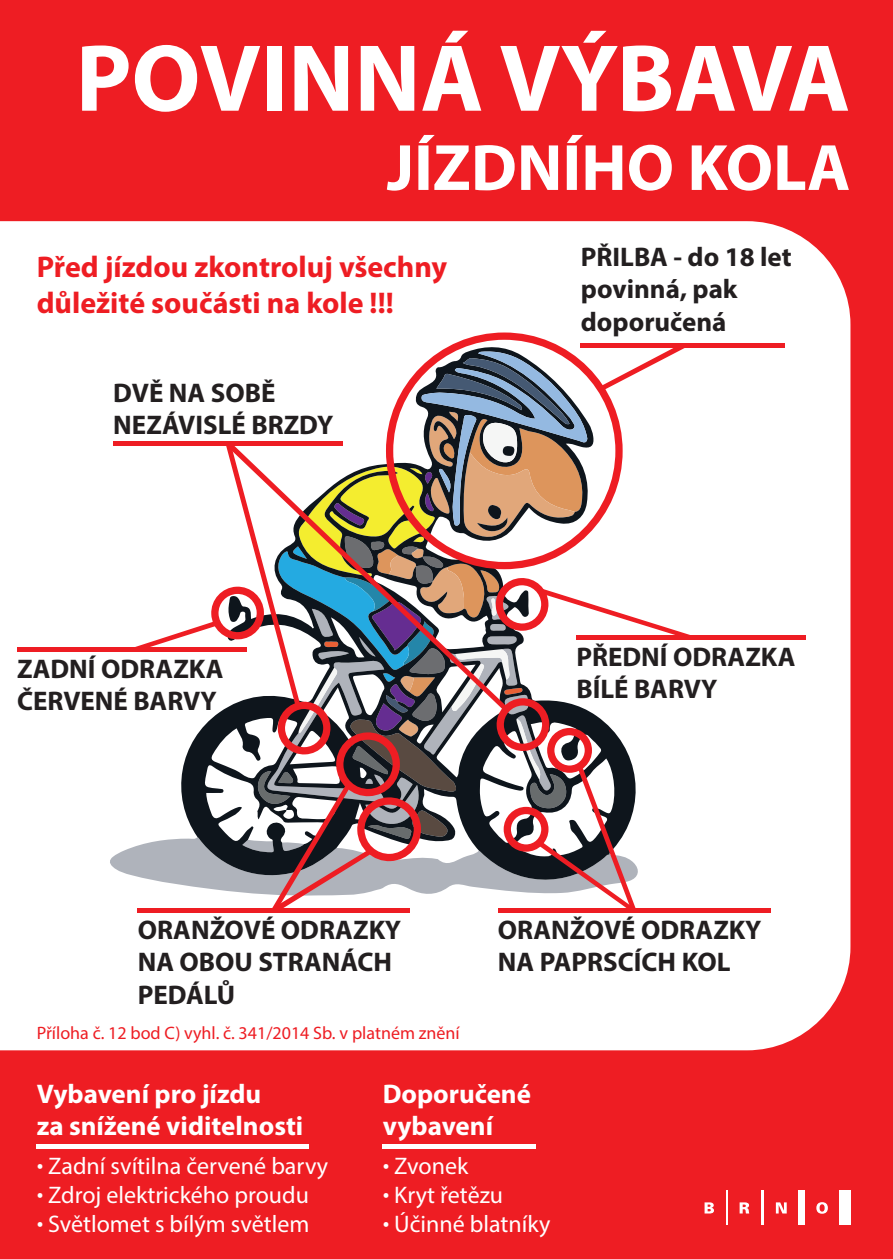
<style>
.page{position:relative;width:893px;height:1259px;background:#ee1d23}
.page>*{position:absolute;margin:0;border:0;box-sizing:border-box;transform-origin:0 0}
.t1{font:700 96px "Myriad Pro";color:#fff}
.t2{font:700 66px "Myriad Pro";color:#fff}
.t3{font:700 30px/36px "Myriad Pro";color:#ee1d23}
.t4{font:700 27px/32.4px "Myriad Pro";color:#231f20}
.t5{font:700 27px/32.4px "Myriad Pro";color:#fff}
.t6{font:24px/28.8px "Myriad Pro";color:#fff}
.t7{font:18px "Myriad Pro";color:#ee1d23}
.s1{font-weight:700}
</style>
<div class="page">
<div style="left:0;top:221px;width:850px;height:829px;background:#fff"></div>
<hr style="left:581px;top:344px;width:204px;height:4px;background:#ee1d23">
<div style="left:576px;top:635px;width:230px;height:5px;background:#ee1d23"></div>
<div style="left:138px;top:908px;width:272px;height:5px;background:#ee1d23"></div>
<div style="left:498px;top:908px;width:272px;height:5px;background:#ee1d23"></div>
<hr style="left:17px;top:647px;width:230px;height:4px;background:#ee1d23">
<svg style="left:109px;top:345px;width:589px;height:565px;background:#c7b9b8"></svg>
<hr style="left:37px;top:1144px;width:272px;height:4px;background:#fff">
<hr style="left:383px;top:1144px;width:153px;height:4px;background:#fff">
<hr style="left:726px;top:1191px;width:1px;height:34px;background:#fff">
<hr style="left:761px;top:1191px;width:3px;height:34px;background:#fff">
<div style="left:798px;top:1191px;width:7px;height:34px;background:#fff"></div>
<div style="left:839px;top:1191px;width:11px;height:34px;background:#fff"></div>
<svg style="left:816px;top:1202px;width:12px;height:11px"></svg>
<svg style="left:776px;top:1202px;width:11px;height:11px"></svg>
<svg style="left:740px;top:1202px;width:9px;height:11px"></svg>
<svg style="left:704px;top:1202px;width:10px;height:11px"></svg>
<h1 class="t1" style="left:76px;top:16px;width:776px">POVINNÁ VÝBAVA</h1>
<h2 class="t2" style="left:387px;top:125px;width:465px">JÍZDNÍHO KOLA</h2>
<p class="t3" style="left:37px;top:248px;width:412px">Před jízdou zkontroluj všechny důležité součásti na kole !!!</p>
<p class="t4" style="left:113px;top:376px;width:222px">DVĚ NA SOBĚ<br>NEZÁVISLÉ BRZDY</p>
<p class="t4" style="left:17px;top:651px;width:208px">ZADNÍ ODRAZKA<br>ČERVENÉ BARVY</p>
<p class="t4" style="left:581px;top:240px;width:212px">PŘILBA - do 18 let povinná, pak doporučená</p>
<p class="t4" style="left:576px;top:639px;width:221px">PŘEDNÍ ODRAZKA<br>BÍLÉ BARVY</p>
<p class="t4" style="left:138px;top:912px;width:265px">ORANŽOVÉ ODRAZKY<br>NA OBOU STRANÁCH<br>PEDÁLŮ</p>
<p class="t4" style="left:498px;top:912px;width:265px">ORANŽOVÉ ODRAZKY<br>NA PAPRSCÍCH KOL</p>
<p class="t7" style="left:37px;top:1022px;width:425px">Příloha č. 12 bod C) vyhl. č. 341/2014 Sb. v platném znění</p>
<p class="t5" style="left:37px;top:1076px;width:268px">Vybavení pro jízdu<br>za snížené viditelnosti</p>
<p class="t6" style="left:37px;top:1151px;width:293px"><span class="s1">·</span> Zadní svítilna červené barvy <span class="s1">·</span> Zdroj elektrického proudu<br><span class="s1">·</span> Světlomet s bílým světlem</p>
<p class="t5" style="left:383px;top:1076px;width:150px">Doporučené vybavení</p>
<p class="t6" style="left:383px;top:1151px;width:169px"><span class="s1">·</span> Zvonek<br><span class="s1">·</span> Kryt řetězu<br><span class="s1">·</span> Účinné blatníky</p>
</div>
